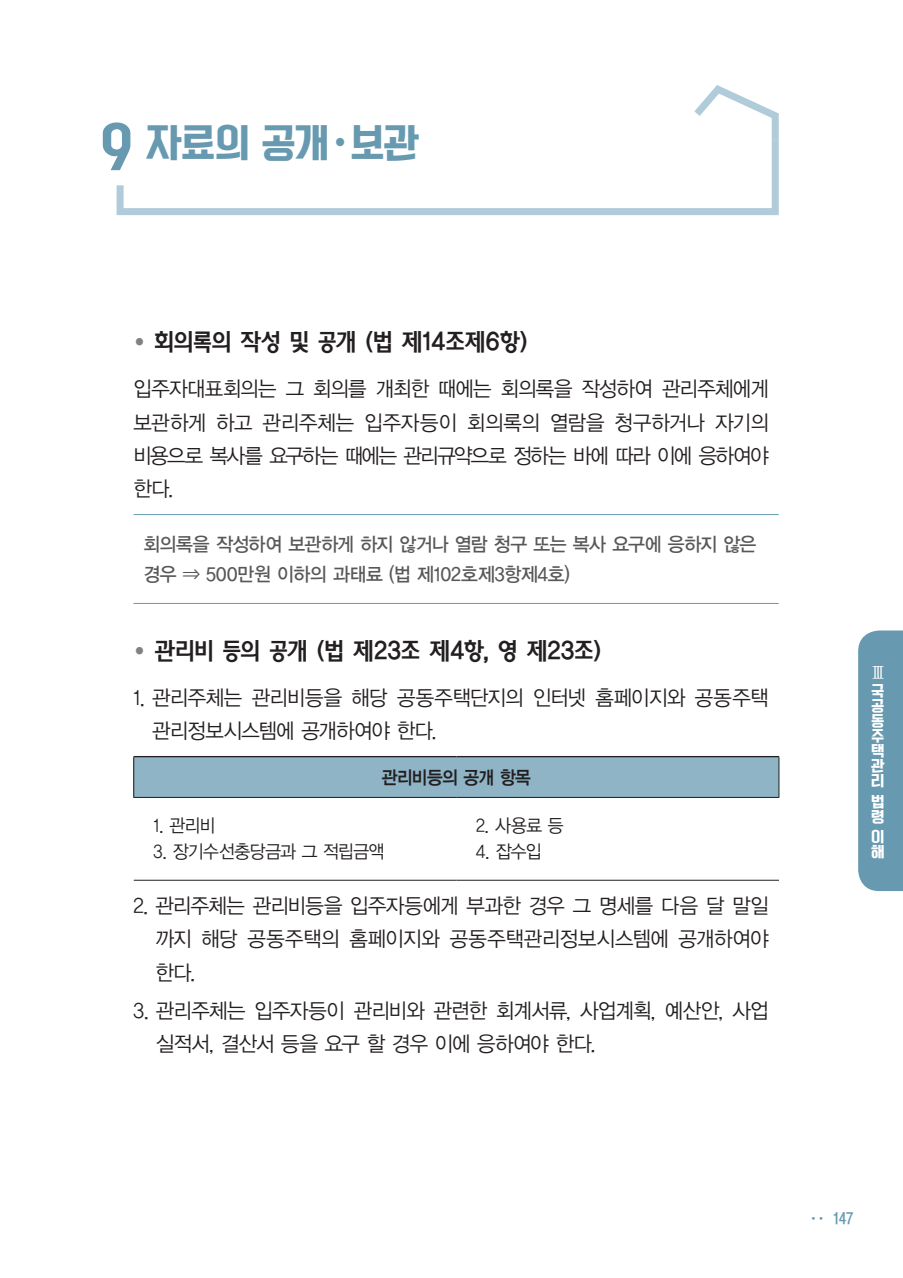
<style>
.page{position:relative;width:903px;height:1278px;background:#fff}
.page>*{position:absolute;margin:0;border:0;box-sizing:border-box;transform-origin:0 0}
.t1{font:50.75px "Korean YNSJG5 R";color:#6799b0}
.t2{font:36.75px "Korean YNSJG5 R";letter-spacing:-.025em;color:#6799b0}
.t3{font:23.62px "Korean AGD E";letter-spacing:-.02em;color:#231f20;scale:.95 1}
.t4{font:21px/33.2px "YDVYGO12";letter-spacing:-.025em;color:#231f20;text-align:justify;scale:.95 1}
.t5{font:19.25px/29.8px "YDVYGO13";letter-spacing:-.015em;color:#57585a;scale:.95 1}
.t6{font:19.25px "YDVY Mj O13";color:#fff}
.t7{font:18.38px "YDVYGO12";letter-spacing:-.025em;color:#231f20;scale:.93 1}
.t8{font:18.38px "YDVYGO14";letter-spacing:-.04em;color:#231f20;scale:.93 1}
.t9{font:15.75px "YDVYGO540";color:#6799b0}
.t10{font:14px/15px "Korean YNSJG5 R";color:#fff}
.s1{font-family:"YDVYGO12";font-size:14px;color:#808285}
</style>
<div class="page">
<div style="left:858px;top:630px;width:45px;height:261px;background:#6799b0"></div>
<hr style="left:133px;top:514px;width:645px;height:1px;background:#6799b0">
<hr style="left:133px;top:603px;width:645px;height:1px;background:#6799b0">
<div style="left:134px;top:756px;width:645px;height:41px;background:#8eb4c6"></div>
<hr style="left:134px;top:879px;width:322px;height:1px;background:#231f20">
<hr style="left:456px;top:879px;width:323px;height:1px;background:#231f20">
<hr style="left:133px;top:756px;width:323px;height:1px;background:#231f20">
<hr style="left:456px;top:756px;width:323px;height:1px;background:#231f20">
<hr style="left:133px;top:757px;width:1px;height:40px;background:#231f20">
<hr style="left:778px;top:757px;width:1px;height:40px;background:#231f20">
<hr style="left:133px;top:797px;width:323px;height:1px;background:#231f20">
<hr style="left:456px;top:797px;width:323px;height:1px;background:#231f20">
<svg style="left:694px;top:85px;width:85px;height:48px"></svg>
<svg style="left:116px;top:133px;width:663px;height:83px"></svg>
<h1 class="t1" style="left:101px;top:120px;width:33px">9</h1>
<h2 class="t2" style="left:146px;top:123px;width:274px">자료의 공개·보관</h2>
<p class="t3" style="left:133px;top:329px;width:416px"><span class="s1">●</span> 회의록의 작성 및 공개 (법 제14조제6항)</p>
<p class="t4" style="left:133px;top:371px;width:670px">입주자대표회의는 그 회의를 개최한 때에는 회의록을 작성하여 관리주체에게 보관하게 하고 관리주체는 입주자등이 회의록의 열람을 청구하거나 자기의 비용으로 복사를 요구하는 때에는 관리규약으로 정하는 바에 따라 이에 응하여야 한다.</p>
<p class="t5" style="left:143px;top:528px;width:646px">회의록을 작성하여 보관하게 하지 않거나 열람 청구 또는 복사 요구에 응하지 않은 경우 ⇒ 500만원 이하의 과태료 (법 제102호제3항제4호)</p>
<p class="t3" style="left:133px;top:637px;width:494px"><span class="s1">●</span> 관리비 등의 공개 (법 제23조 제4항, 영 제23조)</p>
<p class="t4" style="left:152px;top:679px;width:650px;text-indent:-19px">1. 관리주체는 관리비등을 해당 공동주택단지의 인터넷 홈페이지와 공동주택 관리정보시스템에 공개하여야 한다.</p>
<p class="t8" style="left:382px;top:764px;width:162px">관리비등의 공개 항목</p>
<p class="t7" style="left:153px;top:813px;width:68px">1. 관리비</p>
<p class="t7" style="left:153px;top:839px;width:250px">3. 장기수선충당금과 그 적립금액</p>
<p class="t7" style="left:476px;top:813px;width:95px">2. 사용료 등</p>
<p class="t7" style="left:476px;top:839px;width:72px">4. 잡수입</p>
<p class="t4" style="left:155px;top:887px;width:647px;text-indent:-22px">2. 관리주체는 관리비등을 입주자등에게 부과한 경우 그 명세를 다음 달 말일 까지 해당 공동주택의 홈페이지와 공동주택관리정보시스템에 공개하여야 한다.</p>
<p class="t4" style="left:156px;top:992px;width:646px;text-indent:-23px">3. 관리주체는 입주자등이 관리비와 관련한 회계서류, 사업계획, 예산안, 사업 실적서, 결산서 등을 요구 할 경우 이에 응하여야 한다.</p>
<p class="t6" style="left:868px;top:659px;width:17px">Ⅲ</p>
<p class="t10" style="left:871px;top:683px;width:15px;text-align:justify">국 공 동 주 택 관 리</p>
<p class="t10" style="left:871px;top:794px;width:14px">법 령</p>
<p class="t10" style="left:871px;top:829px;width:14px">이 해</p>
<p class="t9" style="left:811px;top:1207px;width:44px"><sup>●</sup> <sup>●</sup> 147</p>
</div>
